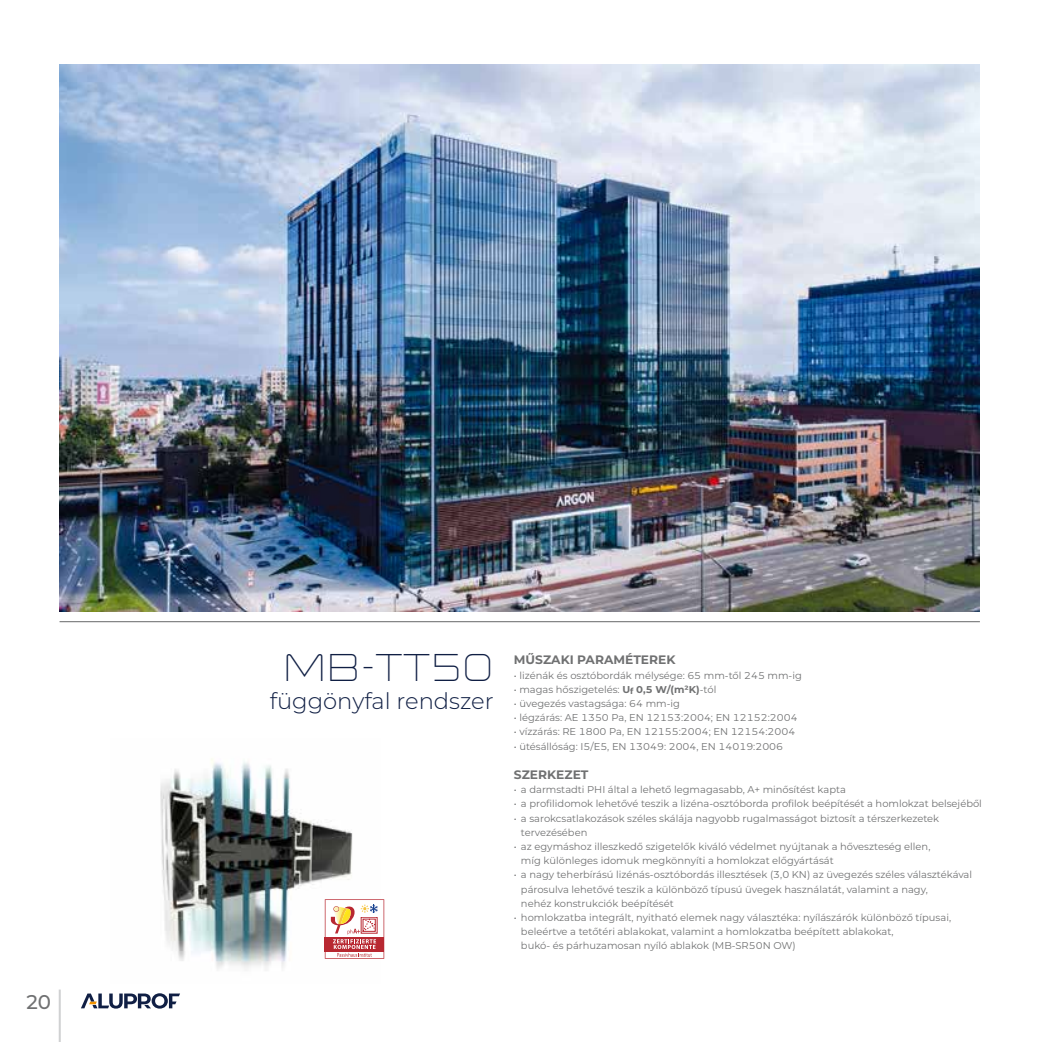
<style>
.page{position:relative;width:1042px;height:1042px;background:#fff}
.page>*{position:absolute;margin:0;border:0;box-sizing:border-box;transform-origin:0 0}
.t1{font:300 36.93px "Ronduit Capitals";color:#101f44}
.t2{font:300 22.75px "Aluprof Sans";color:#101f44}
.t3{font:500 19.78px "Aluprof Sans";color:#707172}
.t4{font:700 12.25px "Aluprof Sans";color:#707172}
.t5{font:9.97px/14.2px "Aluprof Sans";color:#707172}
.s1{font-weight:700}
</style>
<div class="page">
<hr style="left:59px;top:989px;width:2px;height:53px;background:#d0d1d2">
<svg style="left:81px;top:993px;width:99px;height:15px"></svg>
<hr style="left:60px;top:621px;width:920px;height:1px;background:#707172">
<img style="left:160px;top:759px;width:193px;height:210px">
<svg style="left:325px;top:899px;width:59px;height:60px"></svg>
<img style="left:60px;top:64px;width:920px;height:547px">
<h3 class="t3" style="left:26px;top:988px;width:26px">20</h3>
<h1 class="t1" style="left:284px;top:644px;width:211px">MB-TT50</h1>
<h2 class="t2" style="left:270px;top:685px;width:226px">függönyfal rendszer</h2>
<p class="t4" style="left:514px;top:651px;width:163px">MŰSZAKI PARAMÉTEREK</p>
<p class="t5" style="left:514px;top:668px;width:289px">• lizénák és osztóbordák mélysége: 65 mm-től 245 mm-ig</p>
<p class="t5" style="left:514px;top:682px;width:204px">• magas hőszigetelés: <span class="s1">U</span><sub>f</sub> <span class="s1">0,5 W/(m²K)</span>-tól</p>
<p class="t5" style="left:514px;top:696px;width:168px">• üvegezés vastagsága: 64 mm-ig</p>
<p class="t5" style="left:514px;top:710px;width:285px">• légzárás: AE 1350 Pa, EN 12153:2004; EN 12152:2004</p>
<p class="t5" style="left:514px;top:724px;width:283px">• vízzárás: RE 1800 Pa, EN 12155:2004; EN 12154:2004</p>
<p class="t5" style="left:514px;top:738px;width:271px">• ütésállóság: I5/E5, EN 13049: 2004, EN 14019:2006</p>
<p class="t4" style="left:514px;top:766px;width:76px">SZERKEZET</p>
<p class="t5" style="left:514px;top:782px;width:333px">• a darmstadti PHI által a lehető legmagasabb, A+ minősítést kapta</p>
<p class="t5" style="left:514px;top:796px;width:469px">• a profilidomok lehetővé teszik a lizéna-osztóborda profilok beépítését a homlokzat belsejéből</p>
<p class="t5" style="left:521px;top:811px;width:420px;text-indent:-7px">• a sarokcsatlakozások széles skálája nagyobb rugalmasságot biztosít a térszerkezetek tervezésében</p>
<p class="t5" style="left:521px;top:839px;width:411px;text-indent:-7px">• az egymáshoz illeszkedő szigetelők kiváló védelmet nyújtanak a hőveszteség ellen, míg különleges idomuk megkönnyíti a homlokzat előgyártását</p>
<p class="t5" style="left:521px;top:867px;width:453px;text-indent:-7px">• a nagy teherbírású lizénás-osztóbordás illesztések (3,0 KN) az üvegezés széles választékával párosulva lehetővé teszik a különböző típusú üvegek használatát, valamint a nagy,<br>nehéz konstrukciók beépítését</p>
<p class="t5" style="left:521px;top:910px;width:432px;text-indent:-7px">• homlokzatba integrált, nyitható elemek nagy választéka: nyílászárók különböző típusai, beleértve a tetőtéri ablakokat, valamint a homlokzatba beépített ablakokat,<br>bukó- és párhuzamosan nyíló ablakok (MB-SR50N OW)</p>
</div>
